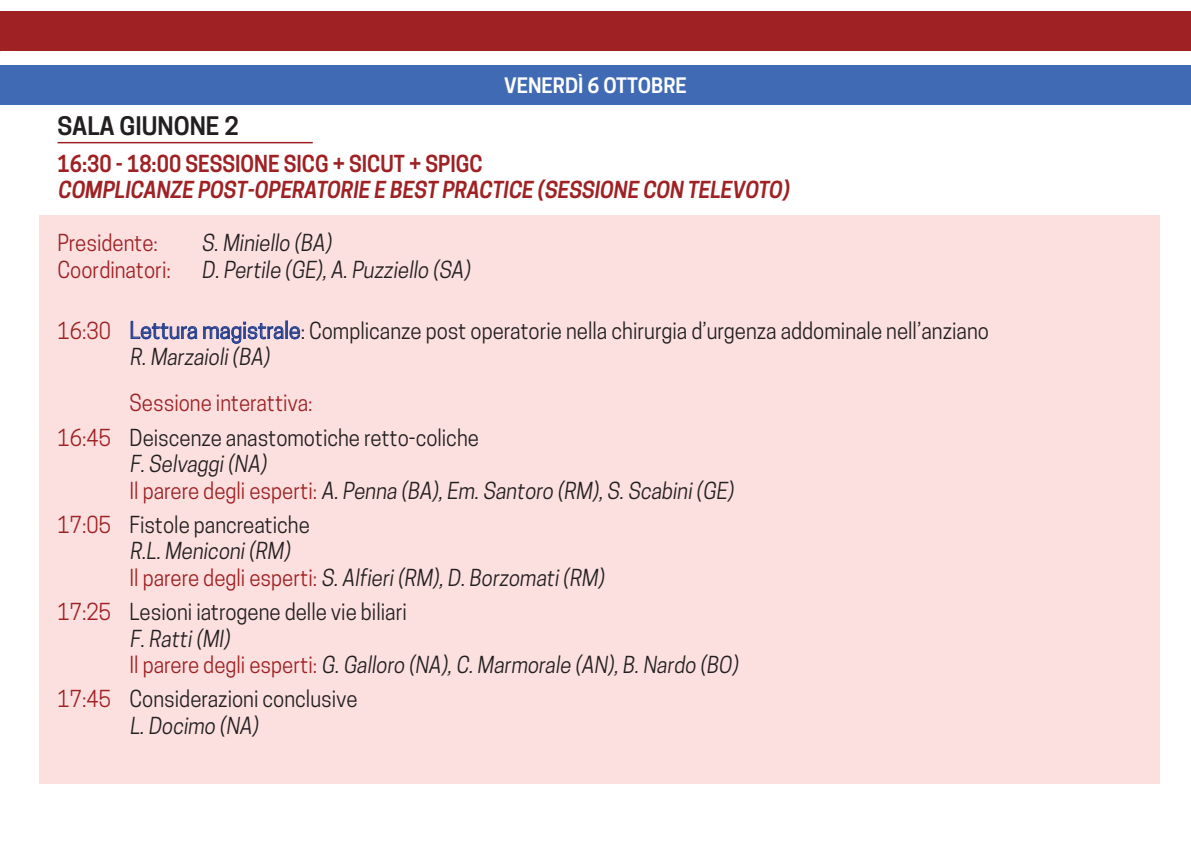
<style>
.page{position:relative;width:1191px;height:851px;background:#fff}
.page>*{position:absolute;margin:0;border:0;box-sizing:border-box;transform-origin:0 0}
.t1{font:700 24px "Cooper Hewitt";color:#231f20}
.t2{font:22px/26.4px "Cooper Hewitt";color:#231f20;scale:.93 1}
.t3{font:600 22px/26.4px "Cooper Hewitt";color:#9f2124;scale:.93 1}
.t4{font:22px "Cooper Hewitt";color:#9f2124;scale:.93 1}
.t5{font:700 20px "Cooper Hewitt";color:#fff}
.s1{color:#9f2124}
.s2{color:#253f8e}
</style>
<div class="page">
<div style="left:0;top:11px;width:1191px;height:40px;background:#9f2124"></div>
<div style="left:40px;top:215px;width:1119px;height:569px;background:#fce0e0"></div>
<svg style="left:130px;top:320px;width:170px;height:24px"></svg>
<hr style="left:58px;top:142px;width:255px;height:1px;background:#9f2124">
<div style="left:0;top:65px;width:1191px;height:40px;background:#406ab4"></div>
<p class="t5" style="left:504px;top:73px;width:184px">VENERDì 6 OTTOBRE</p>
<p class="t1" style="left:58px;top:112px;width:183px">SALA GIUNONE 2</p>
<p class="t3" style="left:58px;top:151px;width:792px">16:30 - 18:00 SESSIONE SICG + SICUT + SPIGC<br>COMPLICANZE POST-OPERATORIE E BEST PRACTICE (SESSIONE CON TELEVOTO)</p>
<p class="t4" style="left:58px;top:230px;width:110px">Presidente:</p>
<p class="t2" style="left:202px;top:230px;width:145px">S.Miniello (BA)</p>
<p class="t4" style="left:58px;top:256px;width:123px">Coordinatori:</p>
<p class="t2" style="left:202px;top:256px;width:294px">D.Pertile (GE),A.Puzziello (SA)</p>
<p class="t2" style="left:130px;top:317px;width:925px;text-indent:-72px"><span class="s1">16:30</span> <span class="s2">Lettura magistrale</span>: Complicanze post operatorie nella chirurgia d’urgenza addominale nell’anziano<br>R.Marzaioli(BA)</p>
<p class="t2" style="left:58px;top:386px;width:454px;line-height:34.4px;text-indent:72px"><span class="s1">Sessione interattiva:<br>16:45</span> Deiscenze anastomotiche retto-coliche</p>
<p class="t2" style="left:130px;top:450px;width:654px">F.Selvaggi(NA)<br><span class="s1">I l p a re re d e g l i e s p e r t i :</span> A.Penna (BA),Em.Santoro (RM),S.Scabini(GE)</p>
<p class="t2" style="left:130px;top:511px;width:515px;text-indent:-72px"><span class="s1">17:05</span> Fistole pancreatiche<br>R.L.Meniconi(RM)<br><span class="s1">I l p a re re d e g l i e s p e r t i :</span> S.Alfieri(RM),D.Borzomati(RM)</p>
<p class="t2" style="left:130px;top:598px;width:659px;text-indent:-72px"><span class="s1">17:25</span> Lesioni iatrogene delle vie biliari<br>F.Ratti(MI)<br><span class="s1">I l p a re re d e g l i e s p e r t i :</span> G.Galloro (NA),C.Marmorale (AN),B.Nardo (BO)</p>
<p class="t2" style="left:130px;top:685px;width:247px;text-indent:-72px"><span class="s1">17:45</span> Considerazioni conclusive<br>L.Docimo (NA)</p>
</div>
